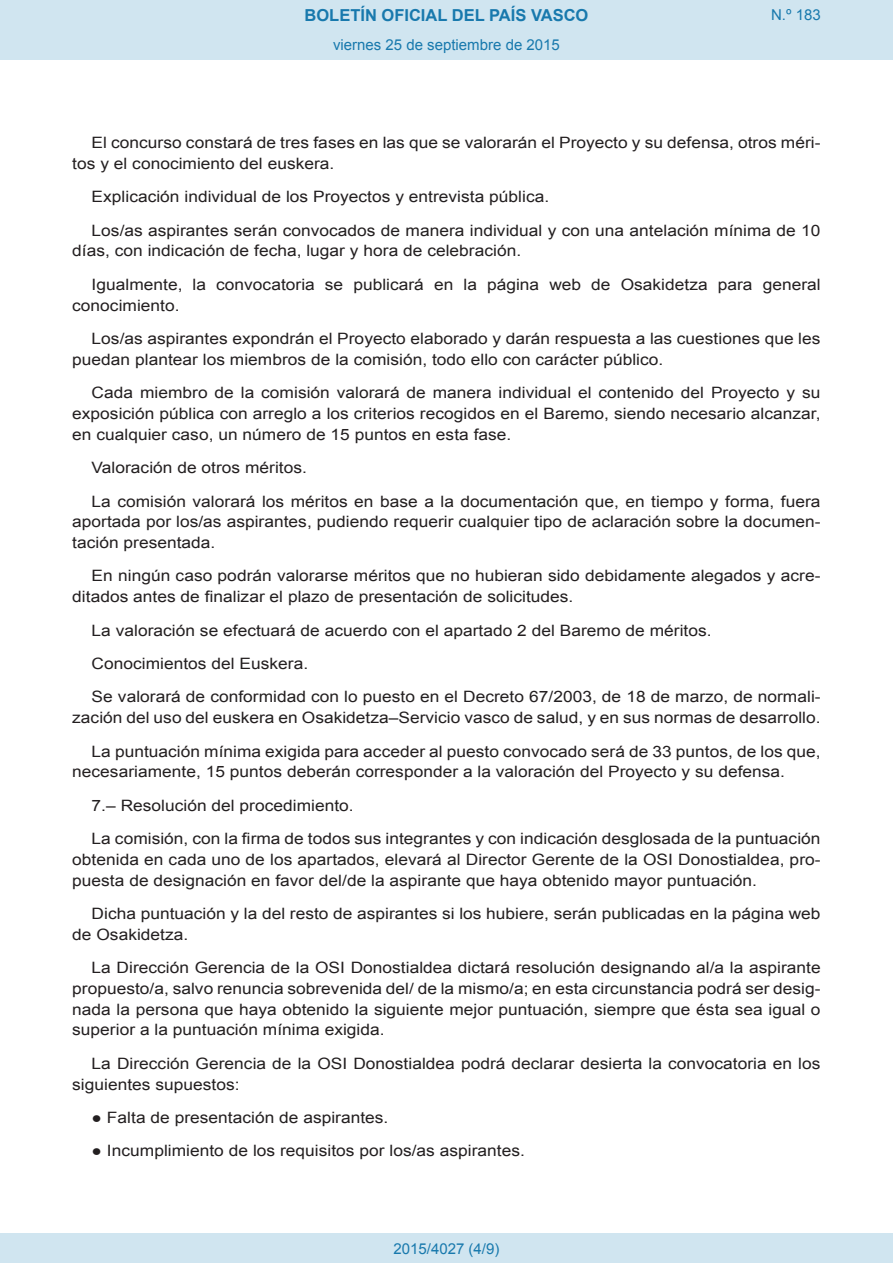
<style>
.page{position:relative;width:893px;height:1263px;background:#fff}
.page>*{position:absolute;margin:0;border:0;box-sizing:border-box;transform-origin:0 0}
.t1{font:700 16.5px "Arial";color:#1879ad}
.BOPVDetalle{font:15.6px/20.7px "Arial";color:#231f20;scale:1.11 1}
.Paginacion_Centro{font:15px "Arial";color:#1879ad}
</style>
<div class="page">
<div style="left:0;top:0;width:893px;height:60px;background:#d0e5f0"></div>
<div style="left:0;top:1233px;width:893px;height:30px;background:#d0e5f0"></div>
<p class="t1" style="left:305px;top:4px;width:285px">BOLETÍN OFICIAL DEL PAÍS VASCO</p>
<p class="Paginacion_Centro" style="left:333px;top:35px;width:228px">viernes 25 de septiembre de 2015</p>
<p class="Paginacion_Centro" style="left:771px;top:5px;width:51px">N.º 183</p>
<p class="BOPVDetalle" style="left:72px;top:132px;width:676px;text-indent:19px">El concurso constará de tres fases en las que se valorarán el Proyecto y su defensa, otros méri&shy;tos y el conocimiento del euskera.</p>
<p class="BOPVDetalle" style="left:92px;top:187px;width:414px">Explicación individual de los Proyectos y entrevista pública.</p>
<p class="BOPVDetalle" style="left:72px;top:220px;width:676px;text-indent:19px">Los/as aspirantes serán convocados de manera individual y con una antelación mínima de 10 días, con indicación de fecha, lugar y hora de celebración.</p>
<p class="BOPVDetalle" style="left:72px;top:274px;width:676px;text-indent:19px">Igualmente, la convocatoria se publicará en la página web de Osakidetza para general conocimiento.</p>
<p class="BOPVDetalle" style="left:72px;top:328px;width:675px;text-indent:19px">Los/as aspirantes expondrán el Proyecto elaborado y darán respuesta a las cuestiones que les puedan plantear los miembros de la comisión, todo ello con carácter público.</p>
<p class="BOPVDetalle" style="left:72px;top:382px;width:676px;text-align:justify;text-indent:19px">Cada miembro de la comisión valorará de manera individual el contenido del Proyecto y su exposición pública con arreglo a los criterios recogidos en el Baremo, siendo necesario alcanzar, en cualquier caso, un número de 15 puntos en esta fase.</p>
<p class="BOPVDetalle" style="left:92px;top:457px;width:195px">Valoración de otros méritos.</p>
<p class="BOPVDetalle" style="left:72px;top:491px;width:676px;text-align:justify;text-indent:19px">La comisión valorará los méritos en base a la documentación que, en tiempo y forma, fuera aportada por los/as aspirantes, pudiendo requerir cualquier tipo de aclaración sobre la documen&shy;tación presentada.</p>
<p class="BOPVDetalle" style="left:72px;top:566px;width:676px;text-indent:19px">En ningún caso podrán valorarse méritos que no hubieran sido debidamente alegados y acre&shy;ditados antes de finalizar el plazo de presentación de solicitudes.</p>
<p class="BOPVDetalle" style="left:92px;top:620px;width:560px">La valoración se efectuará de acuerdo con el apartado 2 del Baremo de méritos.</p>
<p class="BOPVDetalle" style="left:92px;top:653px;width:197px">Conocimientos del Euskera.</p>
<p class="BOPVDetalle" style="left:72px;top:687px;width:676px;text-align:right">Se valorará de conformidad con lo puesto en el Decreto 67/2003, de 18 de marzo, de normali&shy;zación del uso del euskera en Osakidetza–Servicio vasco de salud, y en sus normas de desarrollo.</p>
<p class="BOPVDetalle" style="left:72px;top:741px;width:676px;text-indent:19px">La puntuación mínima exigida para acceder al puesto convocado será de 33 puntos, de los que, necesariamente, 15 puntos deberán corresponder a la valoración del Proyecto y su defensa.</p>
<p class="BOPVDetalle" style="left:92px;top:795px;width:238px">7.– Resolución del procedimiento.</p>
<p class="BOPVDetalle" style="left:72px;top:828px;width:676px;text-align:justify;text-indent:19px">La comisión, con la firma de todos sus integrantes y con indicación desglosada de la puntuación obtenida en cada uno de los apartados, elevará al Director Gerente de la OSI Donostialdea, pro&shy;puesta de designación en favor del/de la aspirante que haya obtenido mayor puntuación.</p>
<p class="BOPVDetalle" style="left:72px;top:903px;width:676px;text-indent:19px">Dicha puntuación y la del resto de aspirantes si los hubiere, serán publicadas en la página web de Osakidetza.</p>
<p class="BOPVDetalle" style="left:72px;top:958px;width:676px;text-align:justify;text-indent:19px">La Dirección Gerencia de la OSI Donostialdea dictará resolución designando al/a la aspirante propuesto/a, salvo renuncia sobrevenida del/ de la mismo/a; en esta circunstancia podrá ser desig&shy;nada la persona que haya obtenido la siguiente mejor puntuación, siempre que ésta sea igual o superior a la puntuación mínima exigida.</p>
<p class="BOPVDetalle" style="left:72px;top:1053px;width:675px;text-indent:19px">La Dirección Gerencia de la OSI Donostialdea podrá declarar desierta la convocatoria en los siguientes supuestos:</p>
<p class="BOPVDetalle" style="left:92px;top:1107px;width:269px">● Falta de presentación de aspirantes.</p>
<p class="BOPVDetalle" style="left:92px;top:1141px;width:392px">● Incumplimiento de los requisitos por los/as aspirantes.</p>
<p class="Paginacion_Centro" style="left:393px;top:1238px;width:107px">2015/4027 (4/9)</p>
</div>
